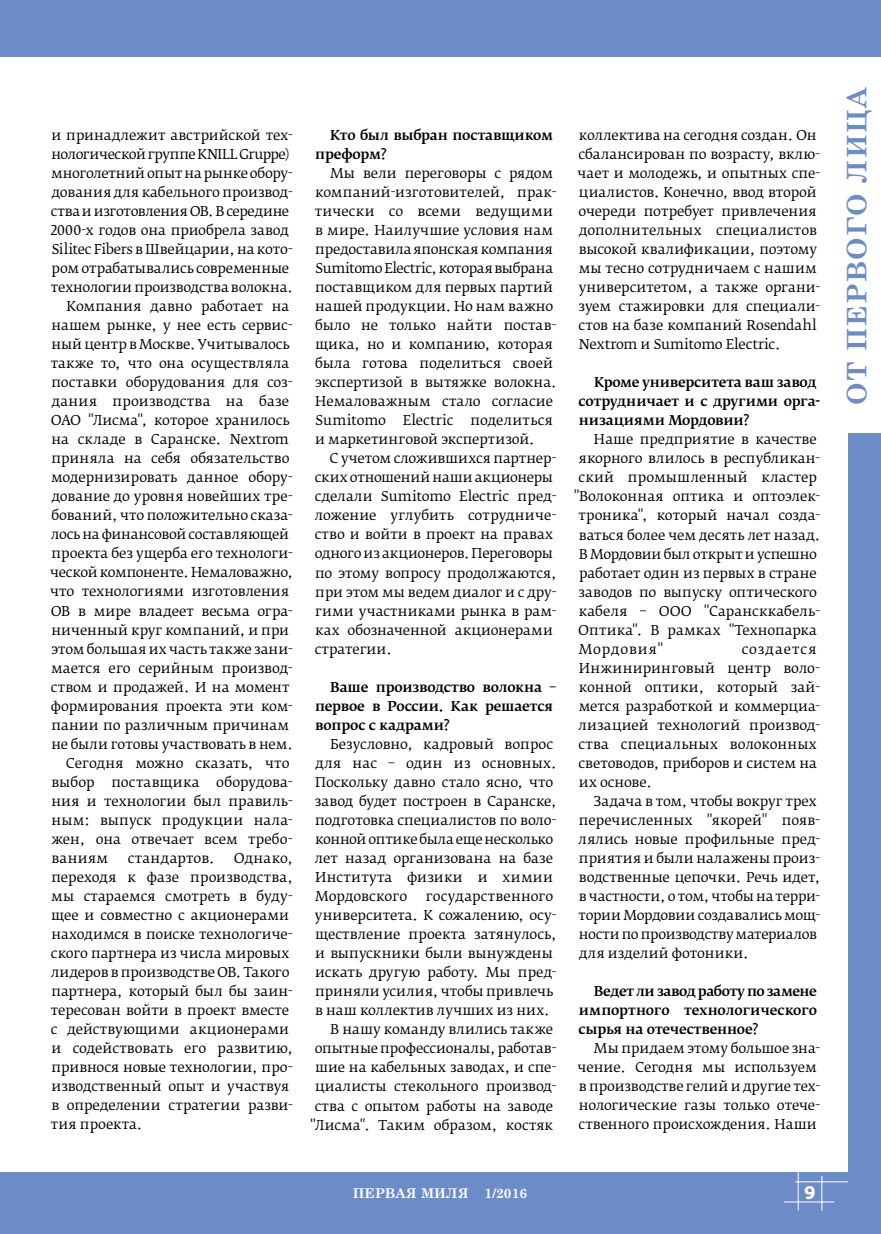
<style>
.page{position:relative;width:881px;height:1234px;background:#fff}
.page>*{position:absolute;margin:0;border:0;box-sizing:border-box;transform-origin:0 0}
.t1{font:700 27px "Century Schoolbook";letter-spacing:.05em;color:#6c8cc7}
.t2{font:700 18px "Fedra Sans Pro";color:#fff}
.t3{font:13.5px/19px "Fedra Serif B Pro";letter-spacing:-.01em;color:#000}
.t4{font:500 13.5px/19px "Fedra Serif B Pro";letter-spacing:-.01em;color:#000}
.t5{font:13.5px "Fedra Serif B Pro";letter-spacing:-.03em;color:#000}
.t6{font:13.5px "Fedra Serif B Pro";letter-spacing:.01em;color:#000}
.t7{font:13.5px "Fedra Serif B Pro";letter-spacing:-.04em;color:#000}
.t8{font:700 13.5px "Century Schoolbook";color:#fff}
.t9{font:13.5px "Fedra Serif B Pro";letter-spacing:.015em;color:#000}
.t10{font:13.5px "Fedra Serif B Pro";letter-spacing:.055em;color:#000}
</style>
<div class="page">
<div style="left:0;top:0;width:880px;height:57px;background:#6c8cc7"></div>
<div style="left:0;top:1172px;width:880px;height:61px;background:#6c8cc7"></div>
<hr style="left:783px;top:1201px;width:50px;height:1px;background:#fff">
<hr style="left:797px;top:1171px;width:1px;height:39px;background:#fff">
<hr style="left:821px;top:1175px;width:1px;height:35px;background:#fff">
<hr style="left:795px;top:1181px;width:85px;height:1px;background:#fff">
<div style="left:847px;top:0;width:33px;height:1233px;background:#6c8cc7"></div>
<div style="left:846px;top:57px;width:34px;height:375px;background:#fff"></div>
<p class="t3" style="left:51px;top:125px;width:243px">и принадлежит австрийской тех-</p>
<p class="t7" style="left:51px;top:145px;width:240px">нологической группе KNILL Gruppe)</p>
<p class="t3" style="left:51px;top:163px;width:243px">многолетний опыт на рынке обору-</p>
<p class="t3" style="left:52px;top:182px;width:242px">дования для кабельного производ-</p>
<p class="t5" style="left:51px;top:202px;width:240px">ства и изготовления ОВ. В середине</p>
<p class="t3" style="left:51px;top:220px;width:240px">2000-х годов она приобрела завод</p>
<p class="t3" style="left:52px;top:239px;width:242px">Silitec Fibers в Швейцарии, на кото-</p>
<p class="t3" style="left:52px;top:258px;width:239px">ром отрабатывались современные</p>
<p class="t3" style="left:51px;top:277px;width:243px">технологии производства волокна.</p>
<p class="t3" style="left:66px;top:296px;width:224px">Компания давно работает на</p>
<p class="t3" style="left:51px;top:315px;width:243px">нашем рынке, у нее есть сервис-</p>
<p class="t3" style="left:51px;top:334px;width:240px">ный центр в Москве. Учитывалось</p>
<p class="t3" style="left:51px;top:354px;width:240px">также то, что она осуществляла</p>
<p class="t3" style="left:51px;top:373px;width:243px">поставки оборудования для соз-</p>
<p class="t3" style="left:52px;top:392px;width:239px">дания производства на базе</p>
<p class="t3" style="left:51px;top:411px;width:240px">ОАО "Лисма", которое хранилось</p>
<p class="t3" style="left:51px;top:430px;width:239px">на складе в Саранске. Nextrom</p>
<p class="t3" style="left:51px;top:449px;width:240px">приняла на себя обязательство</p>
<p class="t3" style="left:51px;top:468px;width:243px">модернизировать данное обору-</p>
<p class="t3" style="left:52px;top:487px;width:242px">дование до уровня новейших тре-</p>
<p class="t3" style="left:51px;top:506px;width:243px">бований, что положительно сказа-</p>
<p class="t3" style="left:51px;top:525px;width:240px">лось на финансовой составляющей</p>
<p class="t3" style="left:51px;top:544px;width:243px">проекта без ущерба его технологи-</p>
<p class="t3" style="left:50px;top:563px;width:244px">ческой компоненте. Немаловажно,</p>
<p class="t3" style="left:50px;top:582px;width:240px">что технологиями изготовления</p>
<p class="t3" style="left:51px;top:601px;width:243px">ОВ в мире владеет весьма огра-</p>
<p class="t3" style="left:51px;top:620px;width:239px">ниченный круг компаний, и при</p>
<p class="t3" style="left:51px;top:639px;width:243px">этом большая их часть также зани-</p>
<p class="t3" style="left:51px;top:658px;width:243px">мается его серийным производ-</p>
<p class="t3" style="left:51px;top:677px;width:240px">ством и продажей. И на момент</p>
<p class="t3" style="left:51px;top:696px;width:243px">формирования проекта эти ком-</p>
<p class="t3" style="left:51px;top:715px;width:239px">пании по различным причинам</p>
<p class="t3" style="left:51px;top:734px;width:243px">не были готовы участвовать в нем.</p>
<p class="t3" style="left:66px;top:753px;width:225px">Сегодня можно сказать, что</p>
<p class="t3" style="left:51px;top:772px;width:243px">выбор поставщика оборудова-</p>
<p class="t3" style="left:51px;top:791px;width:243px">ния и технологии был правиль-</p>
<p class="t3" style="left:51px;top:810px;width:243px">ным: выпуск продукции нала-</p>
<p class="t3" style="left:52px;top:829px;width:242px">жен, она отвечает всем требо-</p>
<p class="t3" style="left:51px;top:848px;width:58px">ваниям</p>
<p class="t9" style="left:128px;top:849px;width:88px">стандартов.</p>
<p class="t3" style="left:51px;top:848px;width:243px;text-indent:183px">Однако, переходя к фазе производства, мы стараемся смотреть в буду&shy;щее и совместно с акционерами находимся в поиске технологиче&shy;ского партнера из числа мировых лидеров в производстве ОВ. Такого партнера, который был бы заин&shy;тересован войти в проект вместе с действующими акционерами и содействовать его развитию, привнося новые технологии, про&shy;изводственный опыт и участвуя в определении стратегии разви&shy;тия проекта.</p>
<p class="t4" style="left:315px;top:125px;width:239px;text-indent:15px">Кто был выбран поставщиком преформ?</p>
<p class="t3" style="left:314px;top:163px;width:243px;text-indent:15px">Мы вели переговоры с рядом компаний-изготовителей, прак&shy;тически со всеми ведущими в мире. Наилучшие условия нам предоставила японская компания<br>Sumitomo Electric, которая выбрана поставщиком для первых партий нашей продукции. Но нам важно было не только найти постав&shy;щика, но и компанию, которая была готова поделиться своей экспертизой в вытяжке волокна.<br>Немаловажным стало согласие<br>Sumitomo Electric поделиться и маркетинговой экспертизой.</p>
<p class="t3" style="left:314px;top:449px;width:243px;text-indent:15px">С учетом сложившихся партнер&shy;ских отношений наши акционеры сделали Sumitomo Electric пред&shy;ложение углубить сотрудниче&shy;ство и войти в проект на правах одного из акционеров. Переговоры по этому вопросу продолжаются, при этом мы ведем диалог и с дру&shy;гими участниками рынка в рам&shy;ках обозначенной акционерами стратегии.</p>
<p class="t4" style="left:315px;top:677px;width:242px;text-indent:15px">Ваше производство волокна – первое в России. Как решается вопрос с кадрами?</p>
<p class="t3" style="left:315px;top:734px;width:243px;text-indent:15px">Безусловно, кадровый вопрос для нас – один из основных.<br>Поскольку давно стало ясно, что завод будет построен в Саранске, подготовка специалистов по воло&shy;конной оптике была еще несколько лет назад организована на базе<br>Института физики и химии<br>Мордовского</p>
<p class="t6" style="left:425px;top:887px;width:129px">государственного</p>
<p class="t3" style="left:315px;top:905px;width:243px">университета. К сожалению, осу-</p>
<p class="t3" style="left:315px;top:924px;width:243px">ществление проекта затянулось,</p>
<p class="t3" style="left:315px;top:943px;width:239px">и выпускники были вынуждены</p>
<p class="t3" style="left:315px;top:962px;width:243px">искать другую работу. Мы пред-</p>
<p class="t3" style="left:315px;top:981px;width:240px">приняли усилия, чтобы привлечь</p>
<p class="t3" style="left:315px;top:1000px;width:236px">в наш коллектив лучших из них.</p>
<p class="t3" style="left:330px;top:1019px;width:224px">В нашу команду влились также</p>
<p class="t3" style="left:314px;top:1038px;width:243px">опытные профессионалы, работав-</p>
<p class="t3" style="left:315px;top:1057px;width:243px">шие на кабельных заводах, и спе-</p>
<p class="t3" style="left:315px;top:1076px;width:243px">циалисты стекольного производ-</p>
<p class="t3" style="left:314px;top:1095px;width:240px">ства с опытом работы на заводе</p>
<p class="t3" style="left:310px;top:1114px;width:244px">"Лисма". Таким образом, костяк</p>
<p class="t3" style="left:577px;top:125px;width:244px">коллектива на сегодня создан. Он сбалансирован по возрасту, вклю&shy;чает и молодежь, и опытных спе&shy;циалистов. Конечно, ввод второй очереди потребует привлечения дополнительных специалистов высокой квалификации, поэтому мы тесно сотрудничаем с нашим университетом, а также органи&shy;зуем стажировки для специали&shy;стов на базе компаний Rosendahl<br>Nextrom и Sumitomo Electric.</p>
<p class="t4" style="left:578px;top:373px;width:243px;text-indent:15px">Кроме университета ваш завод сотрудничает и с другими орга&shy;низациями Мордовии?</p>
<p class="t3" style="left:593px;top:430px;width:224px">Наше предприятие в качестве</p>
<p class="t3" style="left:578px;top:449px;width:243px">якорного влилось в республикан-</p>
<p class="t3" style="left:578px;top:468px;width:240px">ский промышленный кластер</p>
<p class="t3" style="left:573px;top:487px;width:248px">"Волоконная оптика и оптоэлек-</p>
<p class="t3" style="left:578px;top:506px;width:243px">троника", который начал созда-</p>
<p class="t3" style="left:578px;top:525px;width:243px">ваться более чем десять лет назад.</p>
<p class="t5" style="left:578px;top:545px;width:239px">В Мордовии был открыт и успешно</p>
<p class="t3" style="left:579px;top:563px;width:239px">работает один из первых в стране</p>
<p class="t3" style="left:578px;top:582px;width:240px">заводов по выпуску оптического</p>
<p class="t6" style="left:578px;top:602px;width:243px">кабеля – ООО "Сарансккабель-</p>
<p class="t3" style="left:578px;top:620px;width:240px">Оптика". В рамках "Технопарка</p>
<p class="t10" style="left:578px;top:640px;width:86px">Мордовия"</p>
<p class="t3" style="left:578px;top:639px;width:243px;text-indent:163px">создается<br>Инжиниринговый центр воло&shy;конной оптики, который зай&shy;мется разработкой и коммерциа&shy;лизацией технологий производ&shy;ства специальных волоконных световодов, приборов и систем на их основе.</p>
<p class="t3" style="left:578px;top:791px;width:243px;text-indent:15px">Задача в том, чтобы вокруг трех перечисленных "якорей" появ&shy;лялись новые профильные пред&shy;приятия и были налажены произ&shy;водственные цепочки. Речь идет, в частности, о том, чтобы на терри&shy;тории Мордовии создавались мощ&shy;ности по производству материалов для изделий фотоники.</p>
<p class="t4" style="left:578px;top:981px;width:240px;text-align:justify;text-indent:15px">Ведет ли завод работу по замене импортного технологического сырья на отечественное?</p>
<p class="t3" style="left:577px;top:1038px;width:244px;text-indent:16px">Мы придаем этому большое зна&shy;чение. Сегодня мы используем в производстве гелий и другие тех&shy;нологические газы только отече&shy;ственного происхождения. Наши</p>
<p class="t8" style="left:352px;top:1181px;width:176px">ПЕРВАЯ МИЛЯ 1/2016</p>
<h2 class="t2" style="left:803px;top:1180px;width:13px">9</h2>
<h1 class="t1" style="left:835px;top:405px;width:320px;rotate:-90deg">От Первого ЛИЦА</h1>
</div>
